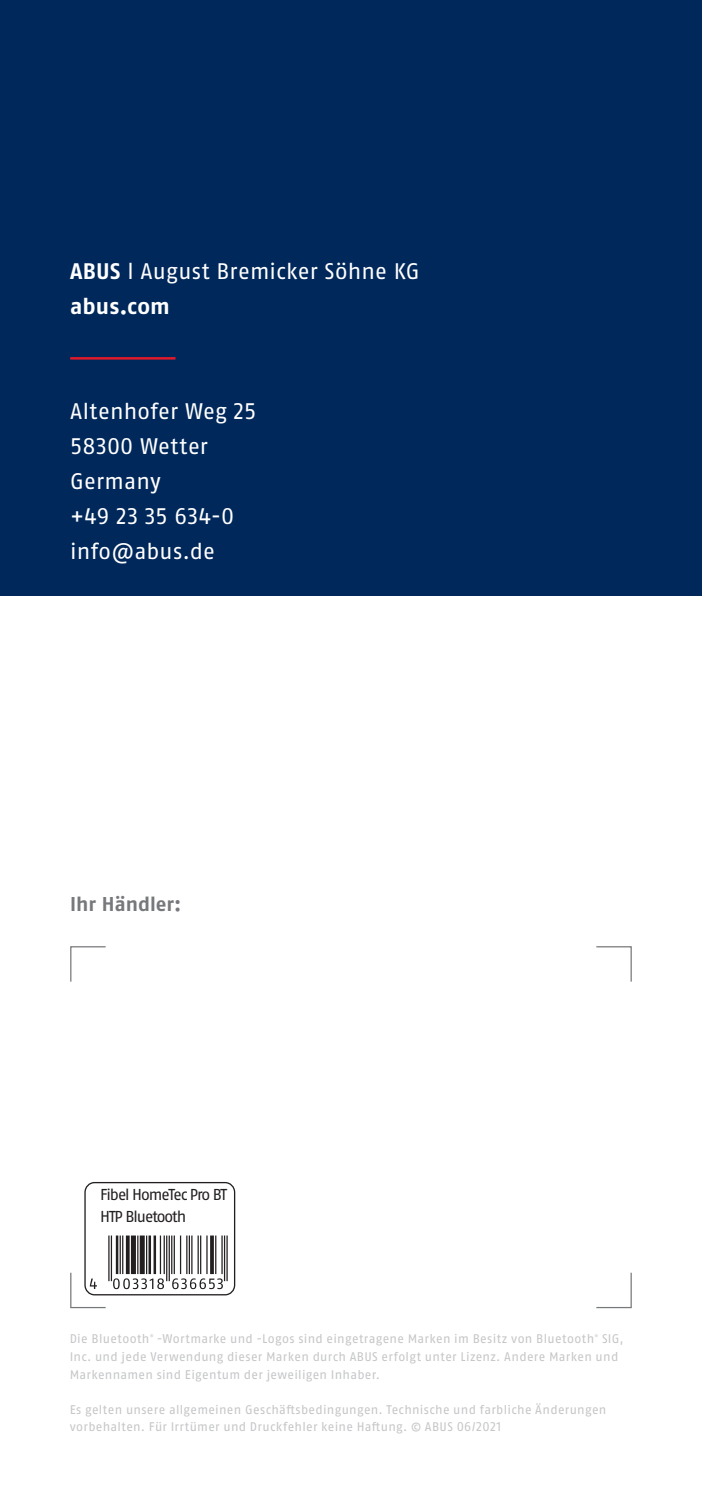
<style>
.page{position:relative;width:702px;height:1489px;background:#fff}
.page>*{position:absolute;margin:0;border:0;box-sizing:border-box;transform-origin:0 0}
.t1{font:22.5px/35px "ABUS Fago Pro";letter-spacing:.01em;color:#fff}
.t2{font:700 20px "ABUS Fago Pro";color:#76787b}
.t3{font:15.75px/22.5px "ABUS Fago Pro";letter-spacing:-.07em;color:#231f20}
.t4{font:12.5px/17.5px "ABUS Fago Pro";letter-spacing:.02em;color:#c5c6c8}
.t5{font:4.25px "ABUS Fago Pro";color:#c5c6c8}
.s1{font-weight:700}
</style>
<div class="page">
<div style="left:0;top:0;width:702px;height:595px;background:#00285b"></div>
<svg style="left:70px;top:946px;width:36px;height:36px"></svg>
<svg style="left:596px;top:946px;width:36px;height:36px"></svg>
<svg style="left:596px;top:1272px;width:36px;height:36px"></svg>
<hr style="left:70px;top:357px;width:105px;height:2px;background:#e2192b">
<div style="left:84px;top:1181px;width:151px;height:114px;border:1px solid #231f20;border-radius:10px"></div>
<hr style="left:226px;top:1235px;width:2px;height:45px;background:#231f20">
<hr style="left:224px;top:1235px;width:1px;height:45px;background:#231f20">
<hr style="left:221px;top:1235px;width:2px;height:38px;background:#231f20">
<hr style="left:215px;top:1235px;width:1px;height:38px;background:#231f20">
<svg style="left:210px;top:1235px;width:4px;height:38px"></svg>
<hr style="left:206px;top:1235px;width:1px;height:38px;background:#231f20">
<hr style="left:200px;top:1235px;width:1px;height:38px;background:#231f20">
<hr style="left:197px;top:1235px;width:2px;height:38px;background:#231f20">
<hr style="left:191px;top:1235px;width:1px;height:38px;background:#231f20">
<hr style="left:189px;top:1235px;width:1px;height:38px;background:#231f20">
<hr style="left:186px;top:1235px;width:1px;height:38px;background:#231f20">
<hr style="left:180px;top:1235px;width:1px;height:38px;background:#231f20">
<hr style="left:174px;top:1235px;width:1px;height:38px;background:#231f20">
<hr style="left:171px;top:1235px;width:1px;height:38px;background:#231f20">
<hr style="left:169px;top:1235px;width:1px;height:45px;background:#231f20">
<hr style="left:166px;top:1235px;width:1px;height:45px;background:#231f20">
<hr style="left:164px;top:1235px;width:1px;height:38px;background:#231f20">
<hr style="left:160px;top:1235px;width:1px;height:38px;background:#231f20">
<hr style="left:153px;top:1235px;width:3px;height:38px;background:#231f20">
<hr style="left:148px;top:1235px;width:3px;height:38px;background:#231f20">
<hr style="left:146px;top:1235px;width:1px;height:38px;background:#231f20">
<div style="left:140px;top:1235px;width:5px;height:38px;background:#231f20"></div>
<hr style="left:137px;top:1235px;width:1px;height:38px;background:#231f20">
<div style="left:131px;top:1235px;width:5px;height:38px;background:#231f20"></div>
<svg style="left:126px;top:1235px;width:4px;height:36px"></svg>
<hr style="left:122px;top:1235px;width:1px;height:38px;background:#231f20">
<hr style="left:120px;top:1235px;width:1px;height:38px;background:#231f20">
<hr style="left:116px;top:1235px;width:2px;height:38px;background:#231f20">
<hr style="left:111px;top:1235px;width:1px;height:45px;background:#231f20">
<hr style="left:108px;top:1235px;width:1px;height:45px;background:#231f20">
<svg style="left:70px;top:1271px;width:94px;height:37px"></svg>
<svg style="left:172px;top:1278px;width:51px;height:10px"></svg>
<h1 class="t1" style="left:70px;top:253px;width:351px"><span class="s1">ABUS</span> l August Bremicker Söhne KG <span class="s1">abus.com</span></h1>
<h1 class="t1" style="left:70px;top:393px;width:187px">Altenhofer Weg 25<br>58300 Wetter<br>Germany<br>+49 23 35 634-0 info@abus.de</h1>
<h2 class="t2" style="left:70px;top:891px;width:112px">Ihr Händler:</h2>
<p class="t3" style="left:100px;top:1182px;width:128px">Fibel HomeTec Pro BT<br>HTP Bluetooth</p>
<p class="t4" style="left:70px;top:1330px;width:81px">Die Bluetooth</p>
<p class="t5" style="left:150px;top:1332px;width:5px">®</p>
<p class="t4" style="left:157px;top:1330px;width:438px">-Wortmarke und -Logos sind eingetragene Marken im Besitz von Bluetooth</p>
<p class="t5" style="left:595px;top:1332px;width:5px">®</p>
<p class="t4" style="left:70px;top:1330px;width:555px;text-indent:532px">SIG,<br>Inc. und jede Verwendung dieser Marken durch ABUS erfolgt unter Lizenz. Andere Marken und<br>Markennamen sind Eigentum der jeweiligen Inhaber.</p>
<p class="t4" style="left:70px;top:1400px;width:538px">Es gelten unsere allgemeinen Geschäftsbedingungen. Technische und farbliche Änderungen vorbehalten. Für Irrtümer und Druckfehler keine Haftung. © ABUS 06/2021</p>
</div>
